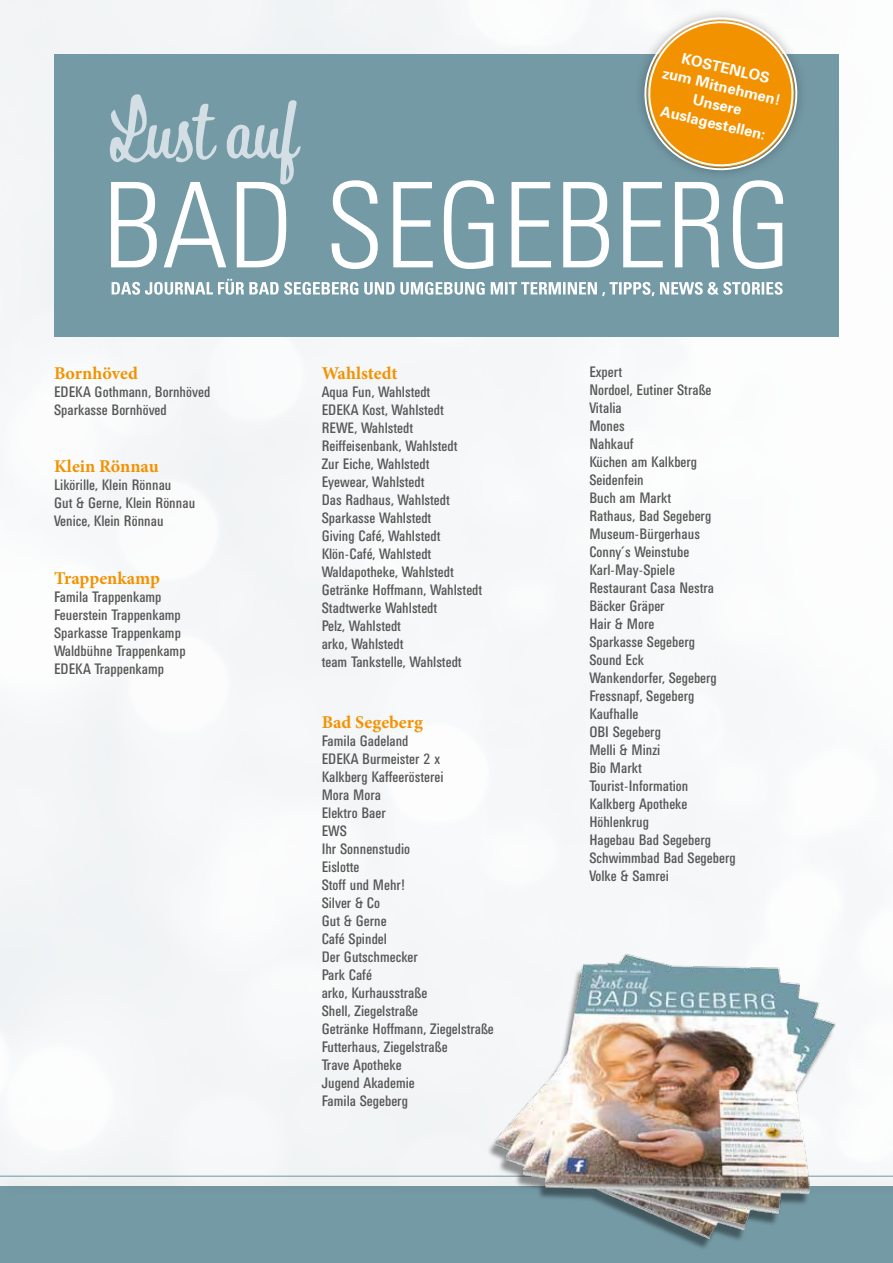
<style>
.page{position:relative;width:893px;height:1263px;background:#fff}
.page>*{position:absolute;margin:0;border:0;box-sizing:border-box;transform-origin:0 0}
.t1{font:700 18px "Minion Pro";color:#f39200}
.t2{font:15px/18px "Univers Condensed BQ";color:#575756}
.t3{font:700 14.7px/18.8px "Univers";color:#fff;text-align:center}
</style>
<div class="page">
<div style="left:54px;top:54px;width:785px;height:282px;background:#749aa6"></div>
<div style="left:0;top:1187px;width:893px;height:76px;background:#749aa6"></div>
<div style="left:0;top:1173px;width:893px;height:23px;background:#000;opacity:.3"></div>
<hr style="left:0;top:1176px;width:893px;height:1px;background:#749aa6">
<img style="left:397px;top:947px;width:496px;height:301px">
<svg style="left:111px;top:180px;width:672px;height:89px"></svg>
<svg style="left:112px;top:279px;width:671px;height:17px"></svg>
<svg style="left:226px;top:100px;width:75px;height:85px"></svg>
<svg style="left:110px;top:94px;width:107px;height:69px"></svg>
<div style="left:634px;top:7px;width:174px;height:173px;background:#000;opacity:.3"></div>
<svg style="left:636px;top:9px;width:170px;height:168px"></svg>
<p class="t1" style="left:54px;top:360px;width:86px">Bornhöved</p>
<p class="t2" style="left:54px;top:383px;width:158px">EDEKA Gothmann, Bornhöved<br>Sparkasse Bornhöved</p>
<p class="t1" style="left:54px;top:454px;width:106px">Klein Rönnau</p>
<p class="t2" style="left:54px;top:477px;width:143px">Likörille, Klein Rönnau<br>Gut &amp; Gerne, Klein Rönnau<br>Venice, Klein Rönnau</p>
<p class="t1" style="left:54px;top:566px;width:108px">Trappenkamp</p>
<p class="t2" style="left:54px;top:588px;width:133px">Famila Trappenkamp<br>Feuerstein Trappenkamp<br>Sparkasse Trappenkamp<br>Waldbühne Trappenkamp<br>EDEKA Trappenkamp</p>
<p class="t1" style="left:322px;top:360px;width:78px">Wahlstedt</p>
<p class="t2" style="left:322px;top:383px;width:162px">Aqua Fun, Wahlstedt<br>EDEKA Kost, Wahlstedt<br>REWE, Wahlstedt<br>Reiffeisenbank, Wahlstedt<br>Zur Eiche, Wahlstedt<br>Eyewear, Wahlstedt<br>Das Radhaus, Wahlstedt<br>Sparkasse Wahlstedt<br>Giving Café, Wahlstedt<br>Klön-Café, Wahlstedt<br>Waldapotheke, Wahlstedt<br>Getränke Hoffmann, Wahlstedt<br>Stadtwerke Wahlstedt<br>Pelz, Wahlstedt<br>arko, Wahlstedt<br>team Tankstelle, Wahlstedt</p>
<p class="t1" style="left:322px;top:710px;width:103px">Bad Segeberg</p>
<p class="t2" style="left:322px;top:732px;width:174px">Famila Gadeland<br>EDEKA Burmeister 2 x<br>Kalkberg Kaffeerösterei<br>Mora Mora<br>Elektro Baer<br>EWS<br>Ihr Sonnenstudio<br>Eislotte<br>Stoff und Mehr!<br>Silver &amp; Co<br>Gut &amp; Gerne<br>Café Spindel<br>Der Gutschmecker<br>Park Café<br>arko, Kurhausstraße<br>Shell, Ziegelstraße<br>Getränke Hoffmann, Ziegelstraße<br>Futterhaus, Ziegelstraße<br>Trave Apotheke<br>Jugend Akademie<br>Famila Segeberg</p>
<p class="t3" style="left:669px;top:45px;width:123px;rotate:13deg">KOSTENLOS zum Mitnehmen!<br>Unsere<br>Auslagestellen:</p>
<p class="t2" style="left:589px;top:363px;width:148px">Expert<br>Nordoel, Eutiner Straße<br>Vitalia<br>Mones<br>Nahkauf<br>Küchen am Kalkberg<br>Seidenfein<br>Buch am Markt<br>Rathaus, Bad Segeberg<br>Museum-Bürgerhaus<br>Conny´s Weinstube<br>Karl-May-Spiele<br>Restaurant Casa Nestra<br>Bäcker Gräper<br>Hair &amp; More<br>Sparkasse Segeberg<br>Sound Eck<br>Wankendorfer, Segeberg<br>Fressnapf, Segeberg<br>Kaufhalle<br>OBI Segeberg<br>Melli &amp; Minzi<br>Bio Markt<br>Tourist-Information<br>Kalkberg Apotheke<br>Höhlenkrug<br>Hagebau Bad Segeberg<br>Schwimmbad Bad Segeberg<br>Volke &amp; Samrei</p>
</div>
